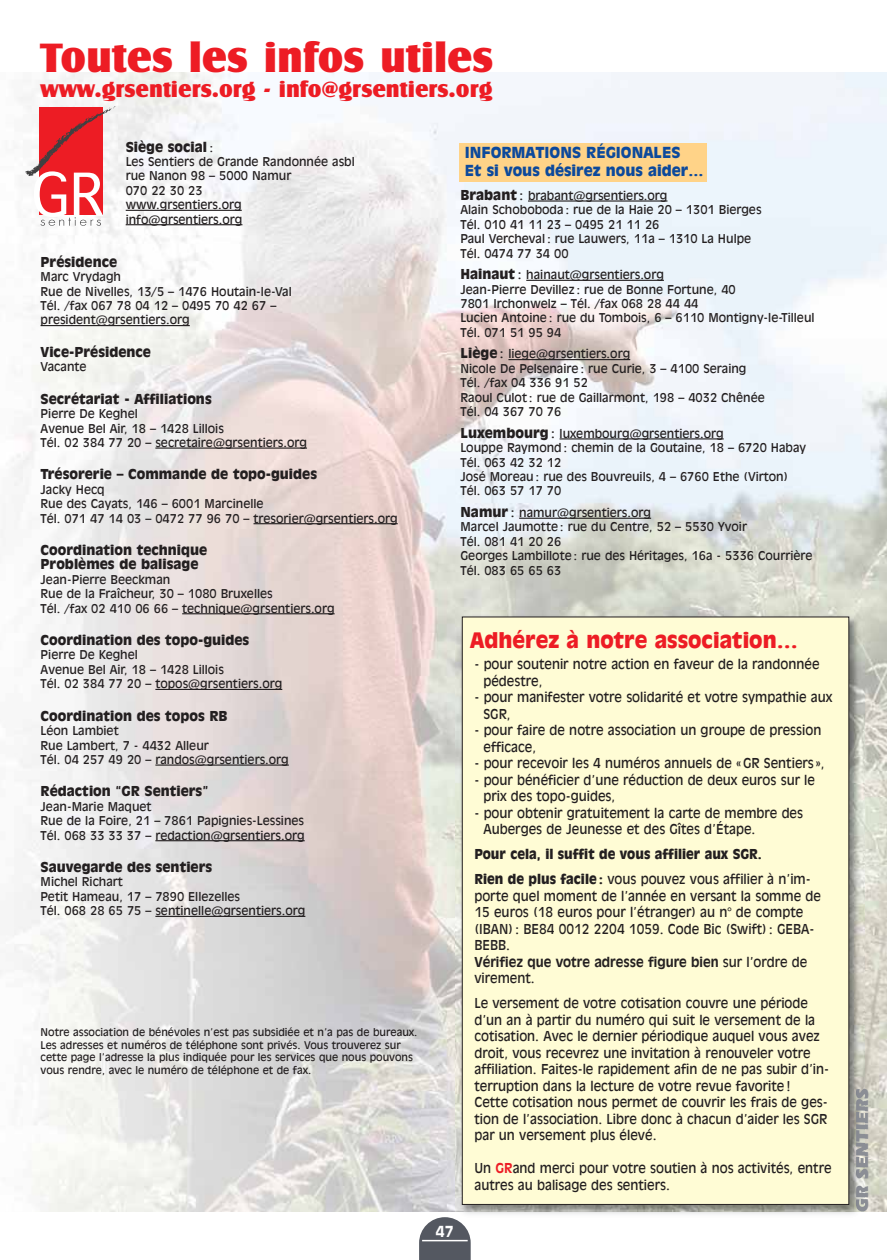
<style>
.page{position:relative;width:887px;height:1260px;background:#fff}
.page>*{position:absolute;margin:0;border:0;box-sizing:border-box;transform-origin:0 0}
.t1{font:42.45px "Castle T Ultr";color:#ed1c24}
.t2{font:22.8px "Castle T Ultr";color:#ed1c24}
.t3{font:900 21px "Incised 901 BT";color:#ed1c24}
.t4{font:900 18px "Eras IT Cby BT";color:#8b8e95}
.t5{font:900 15px/18px "Incised 901 BT";color:#0c499c}
.t6{font:700 15px "Incised 901 BT";color:#fff}
.t7{font:13.5px/16.5px "Incised 901 BT";color:#231f20;scale:.95 1}
.t8{font:900 13.5px/14.4px "Incised 901 BT";color:#231f20}
.t9{font:900 13.5px/25px "Incised 901 BT";color:#231f20;scale:.95 1}
.t10{font:12px/14.4px "Incised 901 BT";color:#231f20}
.t11{font:10.5px/12.6px "Incised 901 BT";color:#231f20}
.s1{font-weight:400;font-size:12px}
.s2{font-weight:900;font-size:13.5px}
.s3{font-size:13.5px}
.s4{font-weight:400}
.s5{font-weight:700}
.s6{font-weight:700;color:#ed1c24}
</style>
<div class="page">
<img style="left:0;top:72px;width:886px;height:1139px">
<svg style="left:25px;top:106px;width:90px;height:120px"></svg>
<div style="left:459px;top:143px;width:248px;height:39px;background:#ffd388"></div>
<hr style="left:528px;top:200px;width:139px;height:1px;background:#231f20">
<hr style="left:526px;top:280px;width:137px;height:1px;background:#231f20">
<hr style="left:508px;top:359px;width:122px;height:1px;background:#231f20">
<hr style="left:559px;top:438px;width:164px;height:1px;background:#231f20">
<hr style="left:519px;top:517px;width:132px;height:1px;background:#231f20">
<hr style="left:126px;top:210px;width:116px;height:1px;background:#231f20">
<hr style="left:126px;top:224px;width:116px;height:1px;background:#231f20">
<hr style="left:41px;top:325px;width:149px;height:1px;background:#231f20">
<hr style="left:155px;top:447px;width:152px;height:1px;background:#231f20">
<hr style="left:253px;top:523px;width:144px;height:1px;background:#231f20">
<hr style="left:182px;top:613px;width:152px;height:1px;background:#231f20">
<hr style="left:155px;top:688px;width:127px;height:2px;background:#231f20">
<hr style="left:155px;top:764px;width:134px;height:1px;background:#231f20">
<hr style="left:155px;top:840px;width:149px;height:1px;background:#231f20">
<hr style="left:155px;top:915px;width:150px;height:1px;background:#231f20">
<img style="left:455px;top:610px;width:408px;height:604px">
<img style="left:855px;top:1088px;width:8px;height:123px">
<svg style="left:419px;top:1217px;width:51px;height:42px;background:#70737b"></svg>
<div style="left:462px;top:617px;width:386px;height:587px;background:#fffcd5"></div>
<h1 class="t1" style="left:41px;top:40px;width:454px">Toutes les infos utiles</h1>
<h2 class="t2" style="left:41px;top:80px;width:453px">www.grsentiers.org - info@grsentiers.org</h2>
<p class="t8" style="left:126px;top:140px;width:89px">Siège social <span class="s1">:</span></p>
<p class="t10" style="left:126px;top:155px;width:230px">Les Sentiers de Grande Randonnée asbl rue Nanon 98 – 5000 Namur<br>070 22 30 23<br>www.grsentiers.org info@grsentiers.org</p>
<p class="t8" style="left:41px;top:255px;width:78px">Présidence</p>
<p class="t10" style="left:41px;top:270px;width:253px">Marc Vrydagh<br>Rue de Nivelles, 13/5 – 1476 Houtain-le-Val<br>Tél. /fax 067 78 04 12 – 0495 70 42 67 – president@grsentiers.org</p>
<p class="t8" style="left:41px;top:345px;width:112px">Vice-Présidence</p>
<p class="t10" style="left:41px;top:360px;width:48px">Vacante</p>
<p class="t8" style="left:41px;top:392px;width:173px">Secrétariat - Affiliations</p>
<p class="t10" style="left:41px;top:407px;width:268px">Pierre De Keghel<br>Avenue Bel Air, 18 – 1428 Lillois<br>Tél. 02 384 77 20 – secretaire@grsentiers.org</p>
<p class="t8" style="left:41px;top:468px;width:278px">Trésorerie – Commande de topo-guides</p>
<p class="t10" style="left:41px;top:483px;width:358px">Jacky Hecq<br>Rue des Cayats, 146 – 6001 Marcinelle<br>Tél. 071 47 14 03 – 0472 77 96 70 – tresorier@grsentiers.org</p>
<p class="t8" style="left:41px;top:543px;width:168px">Coordination technique<br>Problèmes de balisage</p>
<p class="t10" style="left:41px;top:573px;width:295px">Jean-Pierre Beeckman<br>Rue de la Fraîcheur, 30 – 1080 Bruxelles<br>Tél. /fax 02 410 06 66 – technique@grsentiers.org</p>
<p class="t8" style="left:41px;top:633px;width:210px">Coordination des topo-guides</p>
<p class="t10" style="left:41px;top:648px;width:243px">Pierre De Keghel<br>Avenue Bel Air, 18 – 1428 Lillois<br>Tél. 02 384 77 20 – topos@grsentiers.org</p>
<p class="t8" style="left:41px;top:709px;width:188px">Coordination des topos RB</p>
<p class="t10" style="left:41px;top:724px;width:250px">Léon Lambiet<br>Rue Lambert, 7 - 4432 Alleur<br>Tél. 04 257 49 20 – randos@grsentiers.org</p>
<p class="t8" style="left:41px;top:784px;width:169px">Rédaction “GR Sentiers”</p>
<p class="t10" style="left:41px;top:799px;width:265px">Jean-Marie Maquet<br>Rue de la Foire, 21 – 7861 Papignies-Lessines<br>Tél. 068 33 33 37 – redaction@grsentiers.org</p>
<p class="t8" style="left:41px;top:860px;width:173px">Sauvegarde des sentiers</p>
<p class="t10" style="left:41px;top:875px;width:266px">Michel Richart<br>Petit Hameau, 17 – 7890 Ellezelles<br>Tél. 068 28 65 75 – sentinelle@grsentiers.org</p>
<p class="t5" style="left:464px;top:145px;width:240px">INFORMATIONS RÉGIONALES<br>Et si vous désirez nous aider…</p>
<p class="t10" style="left:460px;top:189px;width:302px"><span class="s2">Brabant</span> <span class="s3">:</span> brabant@grsentiers.org<br>Alain Schoboboda : rue de la Haie 20 – 1301 Bierges Tél. 010 41 11 23 – 0495 21 11 26<br>Paul Vercheval : rue Lauwers, 11a – 1310 La Hulpe Tél. 0474 77 34 00</p>
<p class="t10" style="left:460px;top:268px;width:355px"><span class="s2">Hainaut</span> <span class="s3">:</span> hainaut@grsentiers.org<br>Jean-Pierre Devillez: rue de Bonne Fortune, 40<br>7801 Irchonwelz – Tél. /fax 068 28 44 44<br>Lucien Antoine : rue du Tombois, 6 – 6110 Montigny-le-Tilleul Tél. 071 51 95 94</p>
<p class="t10" style="left:460px;top:347px;width:306px"><span class="s2">Liège</span> <span class="s3">:</span> liege@grsentiers.org<br>Nicole De Pelsenaire : rue Curie, 3 – 4100 Seraing<br>Tél. /fax 04 336 91 52<br>Raoul Culot: rue de Gaillarmont, 198 – 4032 Chênée<br>Tél. 04 367 70 76</p>
<p class="t10" style="left:460px;top:427px;width:347px"><span class="s2">Luxembourg</span> <span class="s3">:</span> luxembourg@grsentiers.org<br>Louppe Raymond: chemin de la Goutaine, 18 – 6720 Habay Tél. 063 42 32 12<br>José Moreau : rue des Bouvreuils, 4 – 6760 Ethe (Virton)<br>Tél. 063 57 17 70</p>
<p class="t10" style="left:460px;top:506px;width:353px"><span class="s2">Namur</span> <span class="s3">:</span> namur@grsentiers.org<br>Marcel Jaumotte : rue du Centre, 52 – 5530 Yvoir<br>Tél. 081 41 20 26<br>Georges Lambillote : rue des Héritages, 16a - 5336 Courrière Tél. 083 65 65 63</p>
<h3 class="t3" style="left:470px;top:630px;width:329px">Adhérez à notre association…</h3>
<p class="t7" style="left:483px;top:656px;width:355px;text-indent:-9px">- pour soutenir notre action en faveur de la randonnée pédestre,</p>
<p class="t7" style="left:483px;top:689px;width:368px;text-indent:-9px">- pour manifester votre solidarité et votre sympathie aux<br>SGR,</p>
<p class="t7" style="left:483px;top:722px;width:357px;text-indent:-9px">- pour faire de notre association un groupe de pression efficace,</p>
<p class="t7" style="left:474px;top:755px;width:370px">- pour recevoir les 4 numéros annuels de « GR Sentiers »,</p>
<p class="t7" style="left:483px;top:772px;width:350px;text-indent:-9px">- pour bénéficier d’une réduction de deux euros sur le prix des topo-guides,</p>
<p class="t7" style="left:483px;top:805px;width:338px;text-indent:-9px">- pour obtenir gratuitement la carte de membre des<br>Auberges de Jeunesse et des Gîtes d’Étape.</p>
<p class="t9" style="left:474px;top:842px;width:355px">Pour cela, il suffit de vous affilier aux SGR.<br>Rien de plus facile : <span class="s4">vous pouvez vous affilier à n’im-</span></p>
<p class="t7" style="left:474px;top:888px;width:366px">porte quel moment de l’année en versant la somme de 15 euros (18 euros pour l’étranger) au n° de compte (IBAN): BE84 0012 2204 1059. Code Bic (Swift): GEBA-BEBB.<br><span class="s5">Vérifiez que votre adresse figure bien</span> sur l’ordre de virement.</p>
<p class="t7" style="left:474px;top:995px;width:375px">Le versement de votre cotisation couvre une période d’un an à partir du numéro qui suit le versement de la cotisation. Avec le dernier périodique auquel vous avez droit, vous recevrez une invitation à renouveler votre affiliation. Faites-le rapidement afin de ne pas subir d’in&shy;terruption dans la lecture de votre revue favorite !<br>Cette cotisation nous permet de couvrir les frais de ges&shy;tion de l’association. Libre donc à chacun d’aider les SGR par un versement plus élevé.</p>
<p class="t7" style="left:474px;top:1160px;width:377px">Un <span class="s6">GR</span>and merci pour votre soutien à nos activités, entre autres au balisage des sentiers.</p>
<p class="t11" style="left:41px;top:1026px;width:378px">Notre association de bénévoles n’est pas subsidiée et n’a pas de bureaux.<br>Les adresses et numéros de téléphone sont privés. Vous trouverez sur cette page l’adresse la plus indiquée pour les services que nous pouvons vous rendre, avec le numéro de téléphone et de fax.</p>
<p class="t6" style="left:435px;top:1223px;width:20px">47</p>
<h3 class="t4" style="left:850px;top:1211px;width:125px;rotate:-90deg">GR SENTIERS</h3>
</div>
